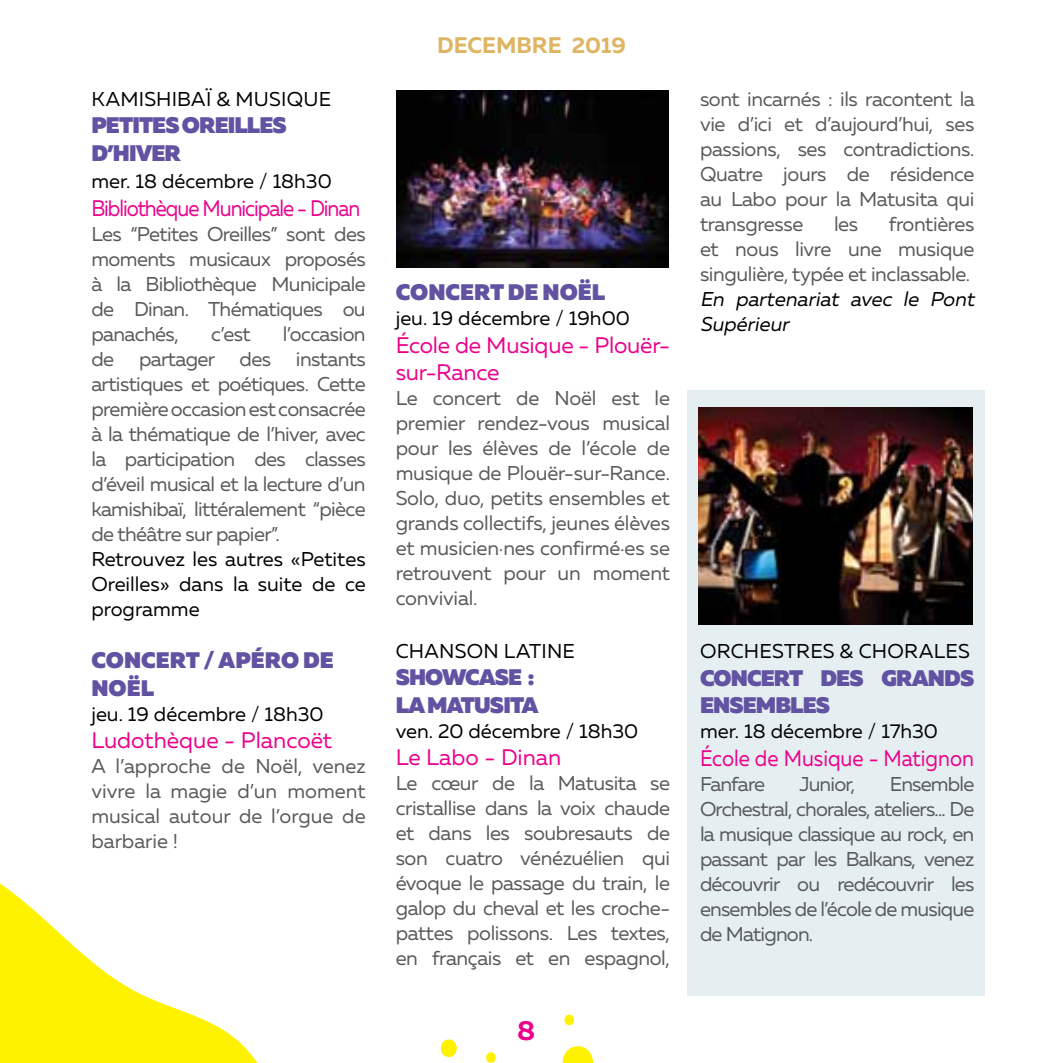
<style>
.page{position:relative;width:1063px;height:1063px;background:#fff}
.page>*{position:absolute;margin:0;border:0;box-sizing:border-box;transform-origin:0 0}
.t1{font:700 27.5px "Muller";color:#ec008c}
.t2{font:900 22.5px/27.5px "Muller";letter-spacing:-.04em;color:#6252a2}
.t3{font:22.5px/27.5px "Muller";letter-spacing:-.01em;color:#ec008c}
.t4{font:900 22.5px/27.5px "Muller";color:#6252a2}
.t5{font:22.5px "Muller";letter-spacing:-.05em;color:#ec008c;scale:.9 1}
.t6{font:22.5px "Muller";letter-spacing:-.01em;color:#ec008c;scale:.9 1}
.t7{font:700 22.5px "Muller";color:#deb563}
.t8{font:20px/25px "Muller";letter-spacing:-.02em;color:#58595b;text-align:justify}
.t9{font:20px/25px "Muller";color:#000;text-align:justify}
.t10{font:italic 20px/25px "Muller";color:#000}
.t11{font:20px "Muller";letter-spacing:-.045em;color:#58595b}
</style>
<div class="page">
<svg style="left:440px;top:1039px;width:17px;height:18px"></svg>
<svg style="left:564px;top:1015px;width:10px;height:10px"></svg>
<svg style="left:486px;top:1052px;width:10px;height:11px"></svg>
<svg style="left:562px;top:1046px;width:32px;height:17px"></svg>
<div style="left:687px;top:390px;width:298px;height:606px;background:#e5eef1"></div>
<svg style="left:0;top:883px;width:258px;height:180px"></svg>
<img style="left:698px;top:407px;width:275px;height:217px">
<img style="left:397px;top:90px;width:272px;height:178px">
<p class="t9" style="left:91px;top:86px;width:241px">KAMISHIBAÏ &amp; MUSIQUE</p>
<p class="t2" style="left:91px;top:112px;width:197px">PETITES OREILLES<br>D’HIVER</p>
<p class="t9" style="left:91px;top:168px;width:242px">mer. 18 décembre / 18h30</p>
<p class="t5" style="left:91px;top:194px;width:300px">Bibliothèque Municipale - Dinan</p>
<p class="t8" style="left:91px;top:221px;width:276px">Les “Petites Oreilles” sont des moments musicaux proposés à la Bibliothèque Municipale de Dinan. Thématiques ou panachés,</p>
<p class="t8" style="left:91px;top:321px;width:276px;text-indent:192px">l’occasion de partager des instants artistiques et poétiques. Cette première occasion est consacrée à la thématique de l’hiver, avec la participation des classes d’éveil musical et la lecture d’un kamishibaï, littéralement “pièce de théâtre sur papier”.</p>
<p class="t9" style="left:91px;top:546px;width:276px">Retrouvez les autres «Petites Oreilles» dans la suite de ce programme</p>
<p class="t4" style="left:91px;top:647px;width:244px">CONCERT / APÉRO DE<br>NOËL</p>
<p class="t9" style="left:91px;top:701px;width:234px">jeu. 19 décembre / 18h30</p>
<p class="t3" style="left:91px;top:726px;width:242px">Ludothèque - Plancoët</p>
<p class="t8" style="left:91px;top:753px;width:276px">A l’approche de Noël, venez vivre la magie d’un moment musical autour de l’orgue de barbarie !</p>
<p class="t8" style="left:211px;top:321px;width:41px">c’est</p>
<p class="t7" style="left:437px;top:31px;width:190px">DECEMBRE 2019</p>
<p class="t4" style="left:396px;top:279px;width:211px">CONCERT DE NOËL</p>
<p class="t9" style="left:396px;top:305px;width:236px">jeu. 19 décembre / 19h00</p>
<p class="t3" style="left:396px;top:331px;width:276px">École de Musique - Plouër&shy;sur-Rance</p>
<p class="t8" style="left:396px;top:385px;width:276px">Le concert de Noël est le premier rendez-vous musical pour les élèves de l’école de musique de Plouër-sur-Rance.<br>Solo, duo, petits ensembles et grands collectifs, jeunes élèves et musicien·nes confirmé·es se retrouvent pour un moment convivial.</p>
<p class="t9" style="left:396px;top:638px;width:181px">CHANSON LATINE</p>
<p class="t2" style="left:396px;top:664px;width:144px">SHOWCASE :<br>LA MATUSITA</p>
<p class="t9" style="left:396px;top:718px;width:244px">ven. 20 décembre / 18h30</p>
<p class="t3" style="left:396px;top:743px;width:167px">Le Labo - Dinan</p>
<p class="t8" style="left:396px;top:770px;width:276px">Le cœur de la Matusita se cristallise dans la voix chaude et dans les soubresauts de son cuatro vénézuélien qui évoque le passage du train, le galop du cheval et les croche&shy;pattes polissons. Les textes, en français et en espagnol,</p>
<h1 class="t1" style="left:517px;top:1013px;width:20px">8</h1>
<p class="t8" style="left:700px;top:86px;width:276px">sont incarnés : ils racontent la vie d’ici et d’aujourd’hui, ses passions, ses contradictions.<br>Quatre jours de résidence au Labo pour la Matusita qui transgresse</p>
<p class="t8" style="left:834px;top:211px;width:26px">les</p>
<p class="t8" style="left:700px;top:211px;width:276px;text-indent:189px">frontières et nous livre une musique singulière, typée et inclassable.</p>
<p class="t10" style="left:700px;top:286px;width:280px">En partenariat avec le Pont<br>Supérieur</p>
<p class="t9" style="left:700px;top:638px;width:271px">ORCHESTRES &amp; CHORALES</p>
<p class="t2" style="left:700px;top:664px;width:276px">CONCERT DES GRANDS<br>ENSEMBLES</p>
<p class="t9" style="left:700px;top:718px;width:239px">mer. 18 décembre / 17h30</p>
<p class="t6" style="left:700px;top:744px;width:306px">École de Musique - Matignon</p>
<p class="t11" style="left:700px;top:771px;width:67px">Fanfare</p>
<p class="t8" style="left:799px;top:771px;width:57px">Junior,</p>
<p class="t8" style="left:700px;top:771px;width:276px;text-indent:190px">Ensemble Orchestral, chorales, ateliers... De la musique classique au rock, en passant par les Balkans, venez découvrir ou redécouvrir les ensembles de l’école de musique de Matignon.</p>
</div>
